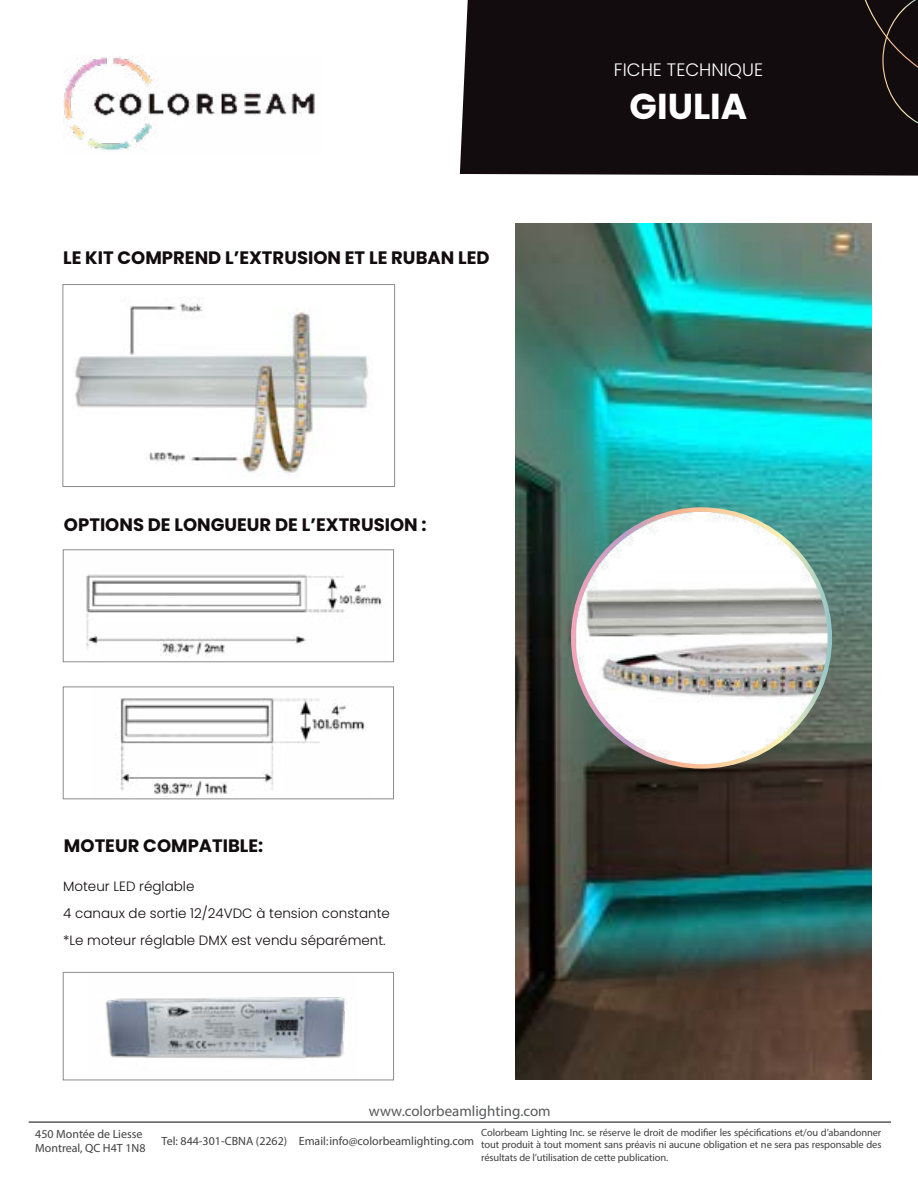
<style>
.page{position:relative;width:918px;height:1188px;background:#fff}
.page>*{position:absolute;margin:0;border:0;box-sizing:border-box;transform-origin:0 0}
.t1{font:700 36px "Poppins";color:#fff}
.t2{font:700 18px "Poppins";color:#120c0e}
.t3{font:300 18px "Poppins";color:#fff}
.t4{font:15px "Myriad Pro";color:#58595b}
.t5{font:300 13.5px/27px "Poppins";color:#120c0e}
.t6{font:12px/14.4px "Myriad Pro";color:#414042}
.t7{font:10.5px/12.6px "Myriad Pro";letter-spacing:-.01em;color:#414042;text-align:justify}
</style>
<div class="page">
<div style="left:460px;top:0;width:458px;height:176px;background:#120c0e"></div>
<svg style="left:865px;top:0;width:53px;height:124px;background:#1b1414"></svg>
<hr style="left:29px;top:1121px;width:862px;height:2px;background:#58595b">
<img style="left:64px;top:56px;width:251px;height:94px">
<img style="left:75px;top:303px;width:294px;height:172px">
<div style="left:63px;top:284px;width:332px;height:203px;border:1px solid #8c8c8c"></div>
<img style="left:86px;top:574px;width:296px;height:83px">
<div style="left:63px;top:550px;width:331px;height:112px;border:1px solid #8c8c8c"></div>
<img style="left:115px;top:698px;width:251px;height:99px">
<div style="left:63px;top:687px;width:331px;height:112px;border:1px solid #8c8c8c"></div>
<img style="left:105px;top:997px;width:242px;height:62px">
<div style="left:63px;top:972px;width:331px;height:108px;border:1px solid #8c8c8c"></div>
<img style="left:515px;top:224px;width:357px;height:856px">
<img style="left:561px;top:499px;width:292px;height:280px">
<h2 class="t2" style="left:63px;top:247px;width:428px">LE KIT COMPREND L’EXTRUSION ET LE RUBAN LED</h2>
<h2 class="t2" style="left:64px;top:515px;width:364px">OPTIONS DE LONGUEUR DE L’EXTRUSION :</h2>
<h2 class="t3" style="left:614px;top:59px;width:151px">FICHE TECHNIQUE</h2>
<h1 class="t1" style="left:630px;top:85px;width:119px">GIULIA</h1>
<h2 class="t2" style="left:64px;top:836px;width:201px">MOTEUR COMPATIBLE:</h2>
<p class="t5" style="left:63px;top:873px;width:328px">Moteur LED réglable<br>4 canaux de sortie 12/24VDC à tension constante *Le moteur réglable DMX est vendu séparément.</p>
<h3 class="t4" style="left:369px;top:1102px;width:183px">www.colorbeamlighting.com</h3>
<p class="t6" style="left:35px;top:1127px;width:112px">450 Montée de Liesse<br>Montreal, QC H4T 1N8</p>
<p class="t6" style="left:299px;top:1133px;width:177px">Email: info@colorbeamlighting.com</p>
<p class="t7" style="left:481px;top:1126px;width:402px">Colorbeam Lighting Inc. se réserve le droit de modifier les spécifications et/ou d’abandonner tout produit à tout moment sans préavis ni aucune obligation et ne sera pas responsable des résultats de l’utilisation de cette publication.</p>
<p class="t6" style="left:162px;top:1133px;width:127px">Tel: 844-301-CBNA (2262)</p>
</div>
